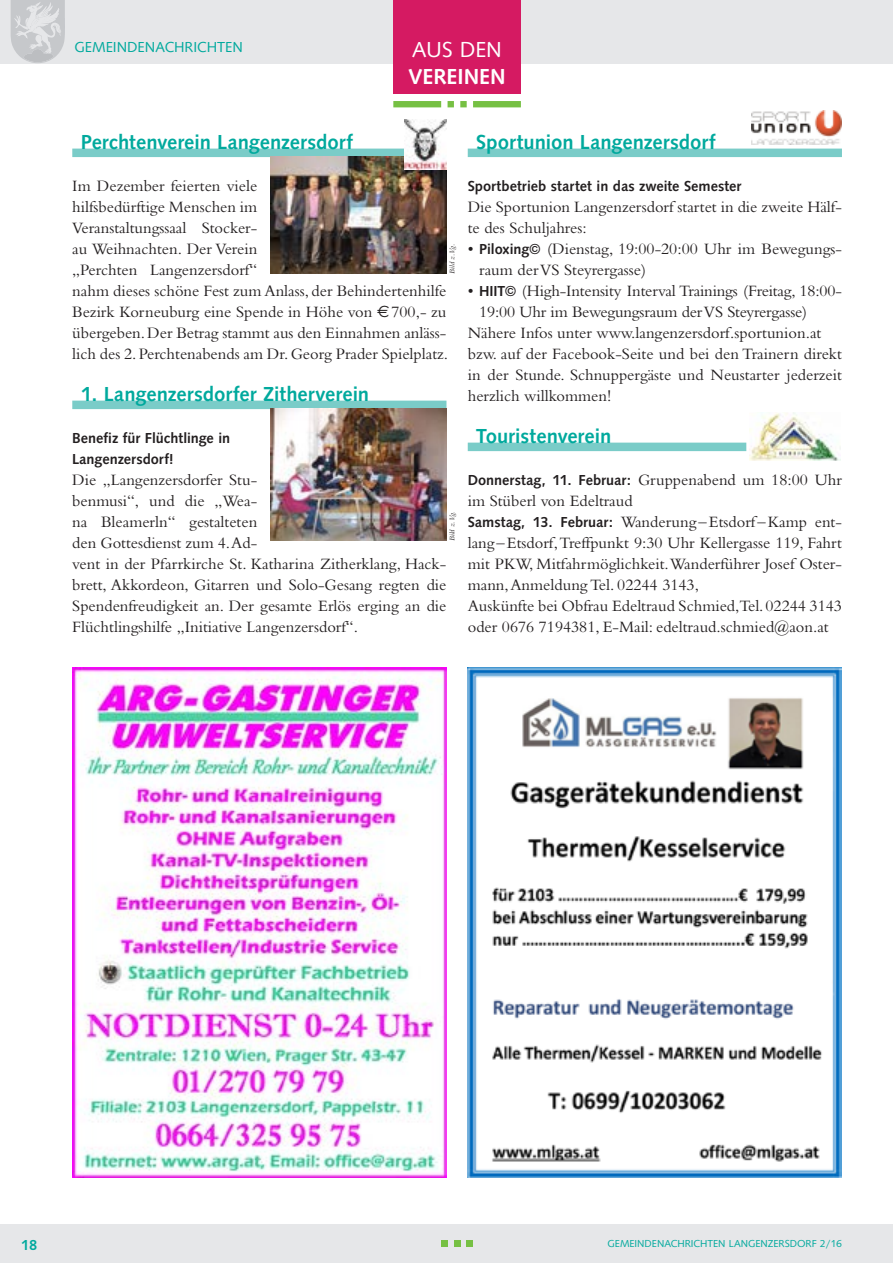
<style>
.page{position:relative;width:893px;height:1263px;background:#fff}
.page>*{position:absolute;margin:0;border:0;box-sizing:border-box;transform-origin:0 0}
.LE_Kopfzeile{font:700 22.5px "Syntax";color:#fff}
.LE_Kopfzeile-2{font:22.5px "Syntax";color:#fff}
.LE_Spaltentitel{font:700 21px "Syntax";color:#00a99d}
.LE_Fließtext{font:16.5px/21px "Bembo";color:#231f20}
.LE_Fließtext-2{font:700 15px "Syntax";color:#231f20}
.t1{font:15px "Syntax";color:#00a99d}
.t2{font:700 15px "Syntax";color:#00a99d}
.t3{font:10.5px "Syntax";color:#00a99d}
.LE_Bildtext{font:italic 7.5px "Bembo";letter-spacing:-.005em;color:#231f20}
.s1{font-family:"Euro Sans"}
.s2{font-family:"Syntax";font-weight:700;font-size:15px}
.s3{font-family:"Bembo";font-weight:400;font-size:16.5px}
</style>
<div class="page">
<div style="left:0;top:1225px;width:893px;height:38px;background:#e6e7e9"></div>
<div style="left:0;top:0;width:893px;height:64px;background:#e6e7e9"></div>
<svg style="left:11px;top:0;width:54px;height:63px"></svg>
<div style="left:72px;top:149px;width:374px;height:8px;background:#7accc8"></div>
<img style="left:270px;top:157px;width:176px;height:117px">
<img style="left:405px;top:119px;width:41px;height:50px">
<img style="left:752px;top:111px;width:90px;height:34px">
<div style="left:468px;top:443px;width:278px;height:8px;background:#7accc8"></div>
<div style="left:468px;top:149px;width:374px;height:8px;background:#7accc8"></div>
<div style="left:72px;top:401px;width:374px;height:8px;background:#7accc8"></div>
<img style="left:270px;top:408px;width:176px;height:133px">
<div style="left:393px;top:0;width:128px;height:93px;background:#d51a62"></div>
<svg style="left:393px;top:101px;width:128px;height:6px"></svg>
<div style="left:441px;top:1241px;width:7px;height:6px;background:#76c043"></div>
<svg style="left:454px;top:1241px;width:6px;height:6px"></svg>
<svg style="left:467px;top:1241px;width:6px;height:6px"></svg>
<img style="left:749px;top:412px;width:92px;height:48px">
<img style="left:468px;top:668px;width:374px;height:510px">
<img style="left:72px;top:668px;width:374px;height:510px">
<p class="t1" style="left:74px;top:39px;width:170px">GEMEINDENACHRICHTEN</p>
<p class="LE_Kopfzeile-2" style="left:412px;top:37px;width:91px">AUS DEN</p>
<p class="LE_Kopfzeile" style="left:408px;top:64px;width:99px">VEREINEN</p>
<p class="LE_Spaltentitel" style="left:81px;top:129px;width:274px">Perchtenverein Langenzersdorf</p>
<p class="LE_Fließtext" style="left:72px;top:175px;width:377px">Im Dezember feierten viele<br>hilfsbedürftige Menschen im<br>Veranstaltungssaal Stocker-<br>au Weihnachten. Der Verein<br>„Perchten Langenzersdorf“<br>nahm dieses schöne Fest zum Anlass, der Behindertenhilfe Bezirk Korneuburg eine Spende in Höhe von <span class="s1">€</span>700,- zu übergeben. Der Betrag stammt aus den Einnahmen anläss&shy;lich des 2. Perchtenabends am Dr. Georg Prader Spielplatz.</p>
<p class="LE_Spaltentitel" style="left:476px;top:129px;width:241px">Sportunion Langenzersdorf</p>
<p class="LE_Fließtext-2" style="left:468px;top:177px;width:275px">Sportbetrieb startet in das zweite Semester</p>
<p class="LE_Fließtext" style="left:468px;top:196px;width:376px">Die Sportunion Langenzersdorf startet in die zweite Hälf&shy;te des Schuljahres:</p>
<p class="LE_Fließtext" style="left:479px;top:238px;width:364px;text-indent:-11px">• <span class="s2">Piloxing©</span> (Dienstag, 19:00-20:00 Uhr im Bewegungs&shy;raum der VS Steyrergasse)</p>
<p class="LE_Fließtext" style="left:479px;top:280px;width:364px;text-indent:-11px">• <span class="s2">HIIT©</span> (High-Intensity Interval Trainings (Freitag, 18:00-<br>19:00 Uhr im Bewegungsraum der VS Steyrergasse)</p>
<p class="LE_Fließtext" style="left:468px;top:322px;width:355px">Nähere Infos unter www.langenzersdorf.sportunion.at</p>
<p class="LE_Fließtext" style="left:468px;top:343px;width:376px">bzw. auf der Facebook-Seite und bei den Trainern direkt in der Stunde. Schnuppergäste und Neustarter jederzeit</p>
<p class="LE_Bildtext" style="left:448px;top:274px;width:31px;rotate:-90deg">Bild z.V.g.</p>
<p class="LE_Spaltentitel" style="left:81px;top:381px;width:290px">1. Langenzersdorfer Zitherverein</p>
<p class="LE_Fließtext" style="left:468px;top:385px;width:145px">herzlich willkommen!</p>
<p class="LE_Fließtext-2" style="left:72px;top:429px;width:159px">Benefiz für Flüchtlinge in</p>
<p class="LE_Fließtext-2" style="left:72px;top:450px;width:103px">Langenzersdorf!</p>
<p class="LE_Fließtext" style="left:72px;top:469px;width:376px">Die „Langenzersdorfer Stu-<br>benmusi“‚ und die „Wea-<br>na Bleamerln“ gestalteten<br>den Gottesdienst zum 4. Ad-<br>vent in der Pfarrkirche St. Katharina Zitherklang, Hack&shy;brett, Akkordeon, Gitarren und Solo-Gesang regten die Spendenfreudigkeit an. Der gesamte Erlös erging an die Flüchtlingshilfe „Initiative Langenzersdorf“.</p>
<p class="LE_Spaltentitel" style="left:476px;top:423px;width:136px">Touristenverein</p>
<p class="LE_Fließtext-2" style="left:468px;top:471px;width:376px">Donnerstag, 11. Februar: <span class="s3">Gruppenabend um 18:00 Uhr</span></p>
<p class="LE_Fließtext" style="left:468px;top:490px;width:166px">im Stüberl von Edeltraud</p>
<p class="LE_Fließtext" style="left:468px;top:511px;width:376px;text-align:justify"><span class="s2">Samstag, 13. Februar:</span> Wanderung–Etsdorf –Kamp ent&shy;lang–Etsdorf, Treffpunkt 9:30 Uhr Kellergasse 119, Fahrt mit PKW, Mitfahrmöglichkeit. Wanderführer Josef Oster&shy;mann, Anmeldung Tel. 02244 3143,</p>
<p class="LE_Fließtext" style="left:468px;top:595px;width:376px">Auskünfte bei Obfrau Edeltraud Schmied,Tel. 02244 3143 oder 0676 7194381, E-Mail: edeltraud.schmied@aon.at</p>
<p class="LE_Bildtext" style="left:448px;top:541px;width:31px;rotate:-90deg">Bild z.V.g.</p>
<p class="t2" style="left:21px;top:1236px;width:17px">18</p>
<p class="t3" style="left:608px;top:1238px;width:236px">GEMEINDENACHRICHTEN LANGENZERSDORF 2/16</p>
</div>
